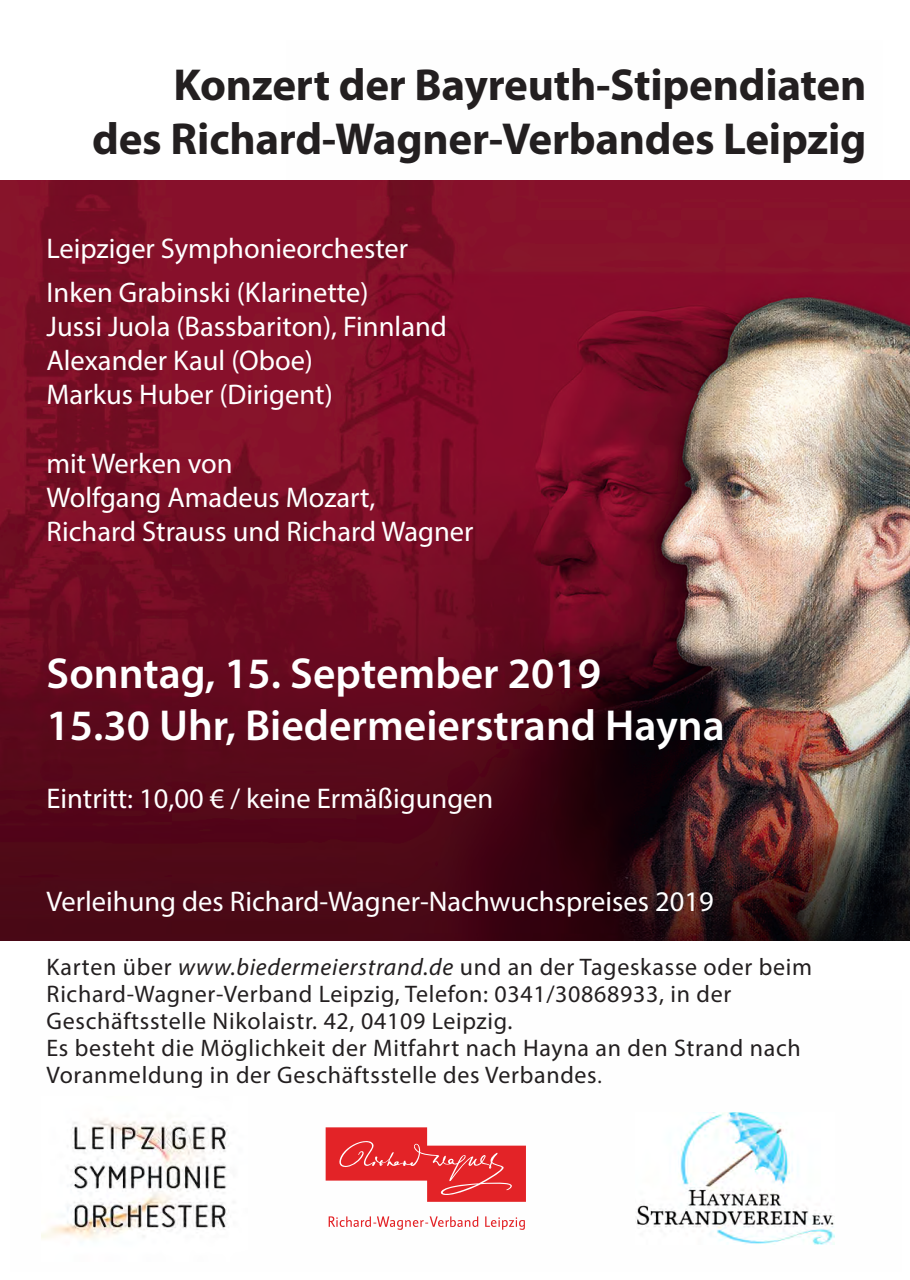
<style>
.page{position:relative;width:910px;height:1280px;background:#fff}
.page>*{position:absolute;margin:0;border:0;box-sizing:border-box;transform-origin:0 0}
.t1{font:700 45px/54px "Myriad Pro";letter-spacing:-.005em;color:#231f20;text-align:right}
.t2{font:600 43.5px/52.2px "Myriad Pro";color:#fff}
.t3{font:28.5px/34.2px "Myriad Pro";color:#fff}
.t4{font:24px/27px "Myriad Pro";letter-spacing:.03em;color:#231f20}
.s1{font-style:italic}
.s2{font-size:21px}
</style>
<div class="page">
<svg style="left:326px;top:1127px;width:200px;height:75px"></svg>
<svg style="left:329px;top:1216px;width:196px;height:14px"></svg>
<img style="left:636px;top:1112px;width:198px;height:133px">
<img style="left:42px;top:1118px;width:187px;height:121px">
<img style="left:0;top:181px;width:910px;height:760px">
<h1 class="t1" style="left:92px;top:57px;width:776px">Konzert der Bayreuth-Stipendiaten<br>des Richard-Wagner-Verbandes Leipzig</h1>
<p class="t3" style="left:47px;top:227px;width:363px;line-height:43.5px">Leipziger Symphonieorchester<br>Inken Grabinski (Klarinette)</p>
<p class="t3" style="left:47px;top:309px;width:402px">Jussi Juola (Bassbariton), Finnland<br>Alexander Kaul (Oboe)<br>Markus Huber (Dirigent)</p>
<p class="t3" style="left:47px;top:446px;width:428px">mit Werken von<br>Wolfgang Amadeus Mozart,<br>Richard Strauss und Richard Wagner</p>
<h2 class="t2" style="left:47px;top:646px;width:680px">Sonntag, 15. September 2019<br>15.30 Uhr, Biedermeierstrand Hayna</h2>
<p class="t3" style="left:47px;top:781px;width:448px">Eintritt: 10,00 € / keine Ermäßigungen</p>
<p class="t3" style="left:47px;top:884px;width:669px">Verleihung des Richard-Wagner-Nachwuchspreises 2019</p>
<p class="t4" style="left:47px;top:953px;width:767px">Karten über <span class="s1">www.biedermeierstrand.de</span> und an der Tageskasse oder beim Richard-Wagner-Verband Leipzig, Telefon: 0341/30868933, in der Geschäftsstelle Nikolaistr. 42, 04109 Leipzig.<br>Es besteht die Möglichkeit der Mitfahrt nach Hayna an den Strand nach Voranmeldung in der Geschäftsstelle des Verbandes<span class="s2">.</span></p>
</div>
